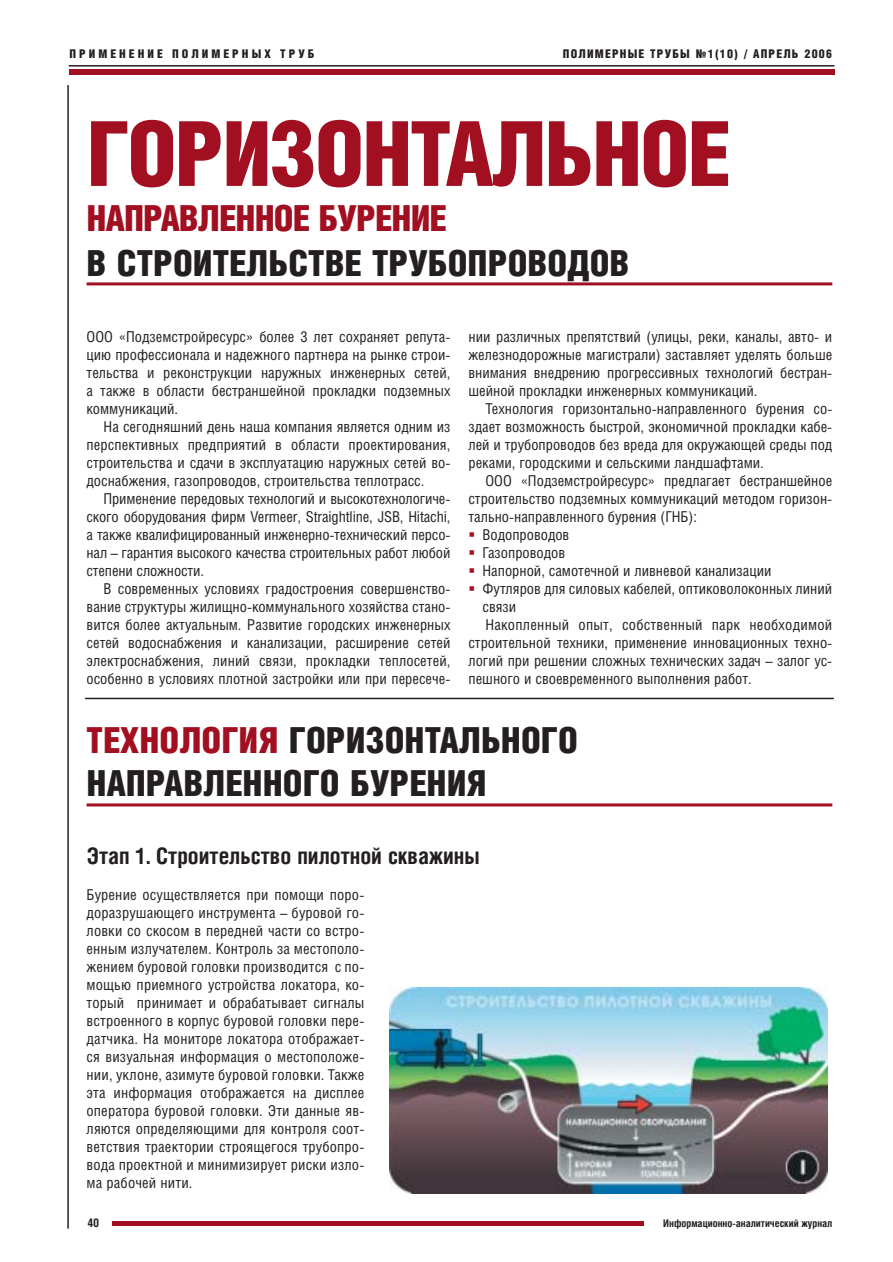
<style>
.page{position:relative;width:893px;height:1262px;background:#fff}
.page>*{position:absolute;margin:0;border:0;box-sizing:border-box;transform-origin:0 0}
.t1{font:900 90px "Helios Cond";letter-spacing:-.025em;color:#a10f20}
.t2{font:900 36px/43.2px "Helios Cond";color:#231f1f}
.t3{font:900 36px "Helios Cond";letter-spacing:-.025em;color:#a10f20}
.t4{font:700 22.8px "Helios Cond";color:#231f1f}
.t5{font:15px/18px "Helios Cond";color:#231f1f;text-align:justify}
.t6{font:900 12px "Helios Cond";letter-spacing:.1em;color:#231f1f}
.t7{font:900 12px "Helios Cond";letter-spacing:.25em;color:#231f1f}
.t8{font:700 12px "Helios Cond";color:#231f1f}
.t9{font:700 10.5px "Helios Cond";color:#231f1f}
.s1{color:#a10f20}
</style>
<div class="page">
<hr style="left:67px;top:85px;width:2px;height:1143px;background:#231f1f">
<hr style="left:69px;top:65px;width:765px;height:2px;background:#231f1f">
<div style="left:69px;top:70px;width:765px;height:5px;background:#a10f20"></div>
<hr style="left:112px;top:1221px;width:532px;height:4px;background:#a10f20">
<hr style="left:85px;top:697px;width:748px;height:2px;background:#231f1f">
<hr style="left:87px;top:803px;width:745px;height:3px;background:#a10f20">
<img style="left:389px;top:987px;width:438px;height:206px">
<hr style="left:87px;top:282px;width:745px;height:3px;background:#a10f20">
<p class="t7" style="left:70px;top:49px;width:246px">ПРИМЕНЕНИЕ ПОЛИМЕРНЫХ ТРУБ</p>
<p class="t6" style="left:562px;top:49px;width:271px">ПОЛИМЕРНЫЕ ТРУБЫ №1(10) / АПРЕЛЬ 2006</p>
<h1 class="t1" style="left:87px;top:119px;width:645px">ГОРИЗОНТАЛЬНОЕ</h1>
<h2 class="t3" style="left:87px;top:204px;width:362px">НАПРАВЛЕННОЕ БУРЕНИЕ</h2>
<h2 class="t2" style="left:87px;top:245px;width:544px">В СТРОИТЕЛЬСТВЕ ТРУБОПРОВОДОВ</h2>
<p class="t5" style="left:87px;top:329px;width:365px">ООО «Подземстройресурс» более 3 лет сохраняет репута&shy;цию профессионала и надежного партнера на рынке строи&shy;тельства и реконструкции наружных инженерных сетей, а также в области бестраншейной прокладки подземных коммуникаций.</p>
<p class="t5" style="left:87px;top:419px;width:365px;text-indent:17px">На сегодняшний день наша компания является одним из перспективных предприятий в области проектирования, строительства и сдачи в эксплуатацию наружных сетей во&shy;доснабжения, газопроводов, строительства теплотрасс.</p>
<p class="t5" style="left:87px;top:491px;width:365px;text-indent:17px">Применение передовых технологий и высокотехнологиче&shy;ского оборудования фирм Vermeer, Straightline, JSB, Hitachi, а также квалифицированный инженерно-технический персо&shy;нал – гарантия высокого качества строительных работ любой степени сложности.</p>
<p class="t5" style="left:87px;top:581px;width:365px;text-indent:17px">В современных условиях градостроения совершенство&shy;вание структуры жилищно-коммунального хозяйства стано&shy;вится более актуальным. Развитие городских инженерных сетей водоснабжения и канализации, расширение сетей электроснабжения, линий связи, прокладки теплосетей, особенно в условиях плотной застройки или при пересече-</p>
<p class="t5" style="left:468px;top:329px;width:365px">нии различных препятствий (улицы, реки, каналы, авто- и железнодорожные магистрали) заставляет уделять больше внимания внедрению прогрессивных технологий бестран&shy;шейной прокладки инженерных коммуникаций.</p>
<p class="t5" style="left:468px;top:401px;width:365px;text-indent:17px">Технология горизонтально-направленного бурения со&shy;здает возможность быстрой, экономичной прокладки кабе&shy;лей и трубопроводов без вреда для окружающей среды под реками, городскими и сельскими ландшафтами.</p>
<p class="t5" style="left:485px;top:473px;width:348px">ООО «Подземстройресурс» предлагает бестраншейное</p>
<p class="t5" style="left:468px;top:491px;width:365px">строительство подземных коммуникаций методом горизон-</p>
<p class="t5" style="left:468px;top:509px;width:230px">тально-направленного бурения (ГНБ):</p>
<p class="t5" style="left:482px;top:527px;width:88px">Водопроводов</p>
<p class="t5" style="left:482px;top:545px;width:84px">Газопроводов</p>
<p class="t5" style="left:482px;top:563px;width:290px">Напорной, самотечной и ливневой канализации</p>
<p class="t5" style="left:482px;top:581px;width:351px">Футляров для силовых кабелей, оптиковолоконных линий</p>
<p class="t5" style="left:482px;top:599px;width:35px">связи</p>
<p class="t5" style="left:485px;top:617px;width:348px">Накопленный опыт, собственный парк необходимой</p>
<p class="t5" style="left:468px;top:635px;width:365px">строительной техники, применение инновационных техно-</p>
<p class="t5" style="left:468px;top:653px;width:365px">логий при решении сложных технических задач – залог ус-</p>
<p class="t5" style="left:468px;top:671px;width:285px">пешного и своевременного выполнения работ.</p>
<h2 class="t2" style="left:87px;top:721px;width:493px"><span class="s1">ТЕХНОЛОГИЯ</span> ГОРИЗОНТАЛЬНОГО<br>НАПРАВЛЕННОГО БУРЕНИЯ</h2>
<h3 class="t4" style="left:87px;top:847px;width:394px">Этап 1. Строительство пилотной скважины</h3>
<p class="t5" style="left:87px;top:887px;width:279px">Бурение осуществляется при помощи поро&shy;доразрушающего инструмента – буровой го&shy;ловки со скосом в передней части со встро&shy;енным излучателем. Контроль за местополо&shy;жением буровой головки производится с по&shy;мощью приемного устройства локатора, ко&shy;торый принимает и обрабатывает сигналы встроенного в корпус буровой головки пере&shy;датчика. На мониторе локатора отображает&shy;ся визуальная информация о местоположе&shy;нии, уклоне, азимуте буровой головки. Также эта информация отображается на дисплее оператора буровой головки. Эти данные яв&shy;ляются определяющими для контроля соот&shy;ветствия траектории строящегося трубопро&shy;вода проектной и минимизирует риски изло&shy;ма рабочей нити.</p>
<p class="t8" style="left:87px;top:1217px;width:13px">40</p>
<p class="t9" style="left:663px;top:1218px;width:170px">Информационно-аналитический журнал</p>
</div>
